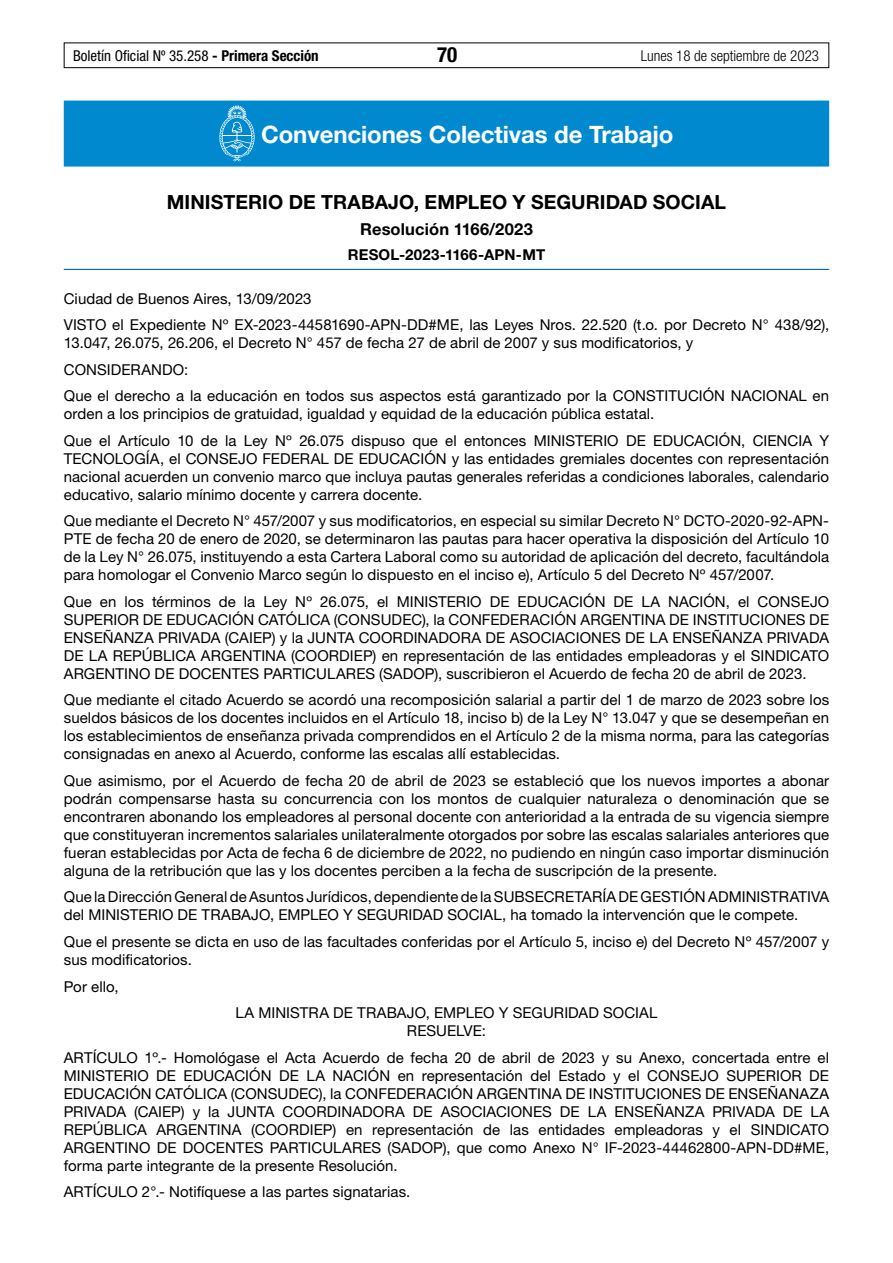
<style>
.page{position:relative;width:893px;height:1263px;background:#fff}
.page>*{position:absolute;margin:0;border:0;box-sizing:border-box;transform-origin:0 0}
.t1{font:700 24px "Helvetica Neue LT Std";letter-spacing:-.005em;color:#fff}
.t2{font:700 condensed 21px "Helvetica Neue LT Std";color:#000}
.t3{font:700 19.5px "Helvetica Neue LT Std";letter-spacing:.005em;color:#000}
.t4{font:700 16.5px "Helvetica Neue LT Std";letter-spacing:.01em;color:#000}
.t5{font:15px/18px "Helvetica Neue LT Std";letter-spacing:.005em;color:#000;text-align:justify}
.t6{font:condensed 15px "Helvetica Neue LT Std";color:#000}
.t7{font:300 condensed 15px "Helvetica Neue LT Std";color:#000}
.t8{font:700 15px "Helvetica Neue LT Std";letter-spacing:.01em;color:#000}
.s1{font-weight:700}
</style>
<div class="page">
<div style="left:64px;top:43px;width:765px;height:25px;border:1px solid #000"></div>
<div style="left:64px;top:101px;width:765px;height:66px;background:#0089cf"></div>
<hr style="left:64px;top:269px;width:765px;height:1px;background:#0066b3">
<svg style="left:219px;top:105px;width:36px;height:56px"></svg>
<p class="t6" style="left:73px;top:47px;width:247px">Boletín Oficial Nº 35.258 <span class="s1">- Primera Sección</span></p>
<h2 class="t2" style="left:437px;top:42px;width:22px">70</h2>
<p class="t7" style="left:641px;top:47px;width:180px">Lunes 18 de septiembre de 2023</p>
<h1 class="t1" style="left:261px;top:120px;width:414px">Convenciones Colectivas de Trabajo</h1>
<h3 class="t3" style="left:167px;top:190px;width:561px">MINISTERIO DE TRABAJO, EMPLEO Y SEGURIDAD SOCIAL</h3>
<p class="t4" style="left:360px;top:219px;width:174px">Resolución 1166/2023</p>
<p class="t8" style="left:348px;top:246px;width:199px">RESOL-2023-1166-APN-MT</p>
<p class="t5" style="left:64px;top:285px;width:767px;line-height:26.5px">Ciudad de Buenos Aires, 13/09/2023<br>VISTO el Expediente Nº EX-2023-44581690-APN-DD#ME, las Leyes Nros. 22.520 (t.o. por Decreto N° 438/92),</p>
<p class="t5" style="left:64px;top:330px;width:767px;line-height:26.5px;text-align:left">13.047, 26.075, 26.206, el Decreto N° 457 de fecha 27 de abril de 2007 y sus modificatorios, y<br>CONSIDERANDO:<br>Que el derecho a la educación en todos sus aspectos está garantizado por la CONSTITUCIÓN NACIONAL en</p>
<p class="t5" style="left:64px;top:401px;width:767px;line-height:26.5px">orden a los principios de gratuidad, igualdad y equidad de la educación pública estatal.<br>Que el Artículo 10 de la Ley Nº 26.075 dispuso que el entonces MINISTERIO DE EDUCACIÓN, CIENCIA Y</p>
<p class="t5" style="left:64px;top:449px;width:767px">TECNOLOGÍA, el CONSEJO FEDERAL DE EDUCACIÓN y las entidades gremiales docentes con representación nacional acuerden un convenio marco que incluya pautas generales referidas a condiciones laborales, calendario educativo, salario mínimo docente y carrera docente.</p>
<p class="t5" style="left:64px;top:512px;width:767px">Que mediante el Decreto N° 457/2007 y sus modificatorios, en especial su similar Decreto N° DCTO-2020-92-APN-PTE de fecha 20 de enero de 2020, se determinaron las pautas para hacer operativa la disposición del Artículo 10 de la Ley N° 26.075, instituyendo a esta Cartera Laboral como su autoridad de aplicación del decreto, facultándola para homologar el Convenio Marco según lo dispuesto en el inciso e), Artículo 5 del Decreto Nº 457/2007.</p>
<p class="t5" style="left:64px;top:592px;width:767px">Que en los términos de la Ley Nº 26.075, el MINISTERIO DE EDUCACIÓN DE LA NACIÓN, el CONSEJO SUPERIOR DE EDUCACIÓN CATÓLICA (CONSUDEC), la CONFEDERACIÓN ARGENTINA DE INSTITUCIONES DE ENSEÑANZA PRIVADA (CAIEP) y la JUNTA COORDINADORA DE ASOCIACIONES DE LA ENSEÑANZA PRIVADA DE LA REPÚBLICA ARGENTINA (COORDIEP) en representación de las entidades empleadoras y el SINDICATO ARGENTINO DE DOCENTES PARTICULARES (SADOP), suscribieron el Acuerdo de fecha 20 de abril de 2023.</p>
<p class="t5" style="left:64px;top:691px;width:767px">Que mediante el citado Acuerdo se acordó una recomposición salarial a partir del 1 de marzo de 2023 sobre los sueldos básicos de los docentes incluidos en el Artículo 18, inciso b) de la Ley N° 13.047 y que se desempeñan en los establecimientos de enseñanza privada comprendidos en el Artículo 2 de la misma norma, para las categorías consignadas en anexo al Acuerdo, conforme las escalas allí establecidas.</p>
<p class="t5" style="left:64px;top:771px;width:767px">Que asimismo, por el Acuerdo de fecha 20 de abril de 2023 se estableció que los nuevos importes a abonar podrán compensarse hasta su concurrencia con los montos de cualquier naturaleza o denominación que se encontraren abonando los empleadores al personal docente con anterioridad a la entrada de su vigencia siempre que constituyeran incrementos salariales unilateralmente otorgados por sobre las escalas salariales anteriores que fueran establecidas por Acta de fecha 6 de diciembre de 2022, no pudiendo en ningún caso importar disminución alguna de la retribución que las y los docentes perciben a la fecha de suscripción de la presente.</p>
<p class="t5" style="left:64px;top:888px;width:767px">Que la Dirección General de Asuntos Jurídicos, dependiente de la SUBSECRETARÍA DE GESTIÓN ADMINISTRATIVA del MINISTERIO DE TRABAJO, EMPLEO Y SEGURIDAD SOCIAL, ha tomado la intervención que le compete.</p>
<p class="t5" style="left:64px;top:932px;width:767px">Que el presente se dicta en uso de las facultades conferidas por el Artículo 5, inciso e) del Decreto Nº 457/2007 y sus modificatorios.</p>
<p class="t5" style="left:64px;top:977px;width:56px">Por ello,</p>
<p class="t5" style="left:235px;top:1003px;width:423px;text-align:center">LA MINISTRA DE TRABAJO, EMPLEO Y SEGURIDAD SOCIAL<br>RESUELVE:</p>
<p class="t5" style="left:64px;top:1048px;width:767px">ARTÍCULO 1º.- Homológase el Acta Acuerdo de fecha 20 de abril de 2023 y su Anexo, concertada entre el MINISTERIO DE EDUCACIÓN DE LA NACIÓN en representación del Estado y el CONSEJO SUPERIOR DE EDUCACIÓN CATÓLICA (CONSUDEC), la CONFEDERACIÓN ARGENTINA DE INSTITUCIONES DE ENSEÑANAZA PRIVADA (CAIEP) y la JUNTA COORDINADORA DE ASOCIACIONES DE LA ENSEÑANZA PRIVADA DE LA REPÚBLICA ARGENTINA (COORDIEP) en representación de las entidades empleadoras y el SINDICATO ARGENTINO DE DOCENTES PARTICULARES (SADOP), que como Anexo N° IF-2023-44462800-APN-DD#ME, forma parte integrante de la presente Resolución.</p>
<p class="t5" style="left:64px;top:1182px;width:348px">ARTÍCULO 2°.- Notifíquese a las partes signatarias.</p>
</div>
